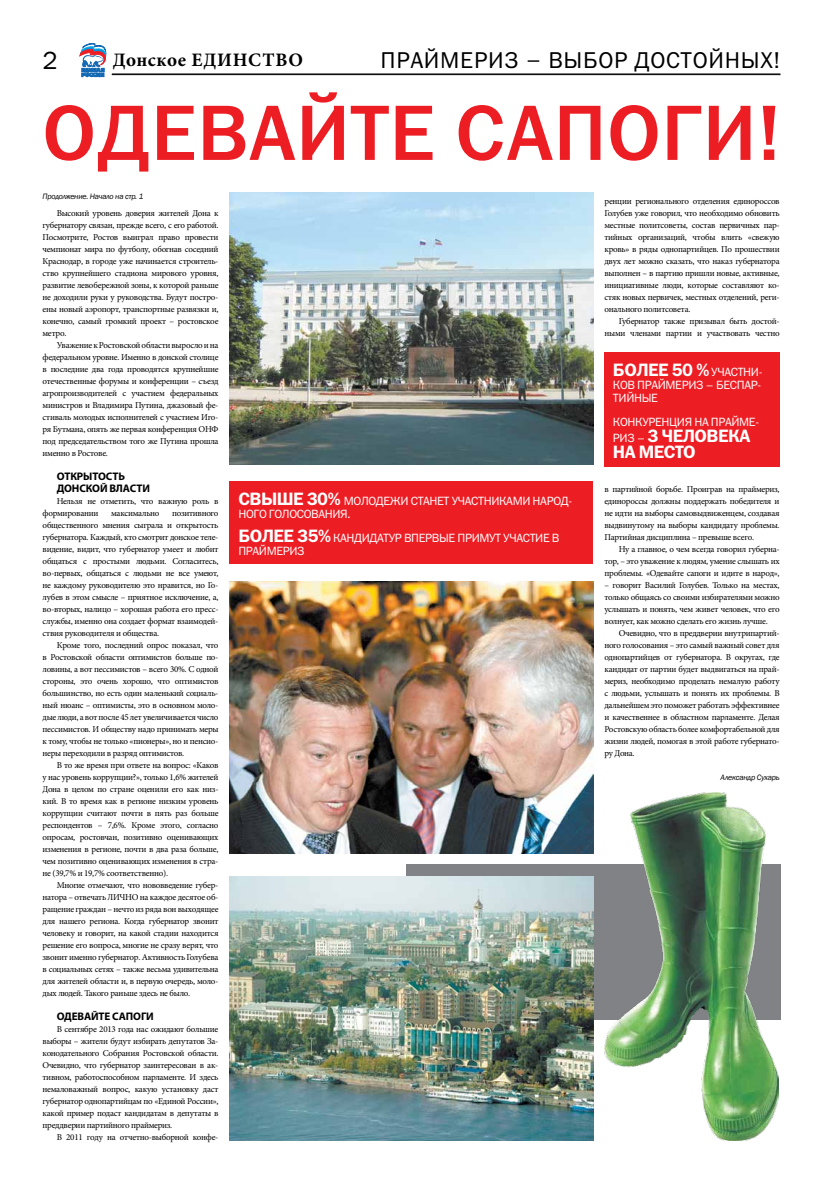
<style>
.page{position:relative;width:823px;height:1191px;background:#fff}
.page>*{position:absolute;margin:0;border:0;box-sizing:border-box;transform-origin:0 0}
.t1{font:500 78.8px "ez Franklin Goth";letter-spacing:.01em;color:#ed1d24}
.t2{font:25px "ez Franklin Goth";color:#000}
.t3{font:23px "ez Franklin Goth";letter-spacing:.03em;color:#000}
.t4{font:700 19px "Minion Pro";letter-spacing:.04em;color:#000}
.t5{font:18px/16px "ez Franklin Goth Demi";letter-spacing:-.03em;color:#fff}
.t6{font:12px/13px "ez Franklin Goth";letter-spacing:-.03em;color:#fff}
.t7{font:700 11px/12px "Myriad Pro";letter-spacing:-.01em;color:#000}
.t8{font:9px/12px "Minion Pro";letter-spacing:-.03em;color:#000;text-align:justify}
.t9{font:italic 8px "Franklin Gothic";letter-spacing:-.03em;color:#000}
.s1{font-family:"ez Franklin Goth Demi";font-size:18px}
.s2{font-family:"ez Franklin Goth";font-size:12px}
</style>
<div class="page">
<hr style="left:112px;top:74px;width:668px;height:1px;background:#000">
<svg style="left:80px;top:43px;width:26px;height:34px"></svg>
<div style="left:405px;top:864px;width:375px;height:155px;background:#808285"></div>
<img style="left:230px;top:876px;width:362px;height:264px">
<img style="left:230px;top:581px;width:362px;height:272px">
<img style="left:230px;top:192px;width:362px;height:272px">
<div style="left:230px;top:482px;width:362px;height:82px;background:#ed1d24"></div>
<img style="left:604px;top:792px;width:174px;height:348px">
<div style="left:604px;top:352px;width:176px;height:114px;background:#ed1d24"></div>
<h3 class="t3" style="left:380px;top:47px;width:401px">П раймериз – выбор достойных!</h3>
<h1 class="t1" style="left:43px;top:89px;width:739px">Одевайте сапоги!</h1>
<h2 class="t2" style="left:43px;top:47px;width:16px">2</h2>
<h3 class="t4" style="left:113px;top:47px;width:192px">Донское Единство</h3>
<p class="t9" style="left:43px;top:191px;width:102px">Продолжение. Начало на стр. 1</p>
<p class="t8" style="left:43px;top:207px;width:177px;text-indent:14px">Высокий уровень доверия жителей Дона к губернатору связан, прежде всего, с его работой.<br>Посмотрите, Ростов выиграл право провести чемпионат мира по футболу, обогнав соседний Краснодар, в городе уже начинается строитель&shy;ство крупнейшего стадиона мирового уровня, развитие левобережной зоны, к которой раньше не доходили руки у руководства. Будут постро&shy;ены новый аэропорт, транспортные развязки и, конечно, самый громкий проект – ростовское метро.</p>
<p class="t8" style="left:43px;top:339px;width:177px;text-indent:14px">Уважение к Ростовской области выросло и на федеральном уровне. Именно в донской столице в последние два года проводятся крупнейшие отечественные форумы и конференции – съезд агропроизводителей с участием федеральных министров и Владимира Путина, джазовый фе&shy;стиваль молодых исполнителей с участием Иго&shy;ря Бутмана, опять же первая конференция ОНФ под председательством того же Путина прошла именно в Ростове.</p>
<p class="t7" style="left:57px;top:470px;width:95px">Открытость донской власти</p>
<p class="t8" style="left:43px;top:495px;width:177px;text-indent:14px">Нельзя не отметить, что важную роль в формировании</p>
<p class="t8" style="left:43px;top:507px;width:177px;text-indent:129px">позитивного общественного мнения сыграла и открытость губернатора. Каждый, кто смотрит донское теле&shy;видение, видит, что губернатор умеет и любит общаться с простыми людьми. Согласитесь, во-первых, общаться с людьми не все умеют, не каждому руководителю это нравится, но Го&shy;лубев в этом смысле – приятное исключение, а, во-вторых, налицо – хорошая работа его пресс&shy;службы, именно она создает формат взаимодей&shy;ствия руководителя и общества.</p>
<p class="t8" style="left:43px;top:639px;width:177px;text-indent:14px">Кроме того, последний опрос показал, что в Ростовской области оптимистов больше по&shy;ловины, а вот пессимистов – всего 30%. С одной стороны, это очень хорошо, что оптимистов большинство, но есть один маленький социаль&shy;ный нюанс – оптимисты, это в основном моло&shy;дые люди, а вот после 45 лет увеличивается число пессимистов. И обществу надо принимать меры к тому, чтобы не только «пионеры», но и пенсио&shy;неры переходили в разряд оптимистов.</p>
<p class="t8" style="left:43px;top:759px;width:177px;text-indent:14px">В то же время при ответе на вопрос: «Каков у нас уровень коррупции?», только 1,6% жителей Дона в целом по стране оценили его как низ&shy;кий. В то время как в регионе низким уровень коррупции считают почти в пять раз больше респондентов – 7,6%. Кроме этого, согласно опросам, ростовчан, позитивно оценивающих изменения в регионе, почти в два раза больше, чем позитивно оценивающих изменения в стра&shy;не (39,7% и 19,7% соответственно).</p>
<p class="t8" style="left:43px;top:879px;width:177px;text-indent:14px">Многие отмечают, что нововведение губер&shy;натора – отвечать ЛИЧНО на каждое десятое об&shy;ращение граждан – нечто из ряда вон выходящее для нашего региона. Когда губернатор звонит человеку и говорит, на какой стадии находится решение его вопроса, многие не сразу верят, что звонит именно губернатор. Активность Голубева в социальных сетях – также весьма удивительна для жителей области и, в первую очередь, моло&shy;дых людей. Такого раньше здесь не было.</p>
<p class="t7" style="left:57px;top:1010px;width:99px">Одевайте сапоги</p>
<p class="t8" style="left:43px;top:1023px;width:177px;text-indent:14px">В сентябре 2013 года нас ожидают большие выборы – жители будут избирать депутатов За&shy;конодательного Собрания Ростовской области.<br>Очевидно, что губернатор заинтересован в ак&shy;тивном, работоспособном парламенте. И здесь немаловажный вопрос, какую установку даст губернатор однопартийцам по «Единой России», какой пример подаст кандидатам в депутаты в преддверии партийного праймериз.</p>
<p class="t8" style="left:57px;top:1131px;width:163px">В 2011 году на отчетно-выборной конфе-</p>
<p class="t8" style="left:111px;top:507px;width:50px">максимально</p>
<h3 class="t6" style="left:238px;top:494px;width:335px"><span class="s1">Свыше 30%</span> молодежи станет участниками народ&shy;ного голосования.</h3>
<h3 class="t6" style="left:238px;top:531px;width:322px"><span class="s1">Более 35%</span> кандидатур впервые примут участие в праймериз</h3>
<p class="t8" style="left:604px;top:195px;width:177px">ренции регионального отделения единороссов Голубев уже говорил, что необходимо обновить местные политсоветы, состав первичных пар&shy;тийных организаций, чтобы влить «свежую кровь» в ряды однопартийцев. По прошествии двух лет можно сказать, что наказ губернатора выполнен – в партию пришли новые, активные, инициативные люди, которые составляют ко&shy;стяк новых первичек, местных отделений, реги&shy;онального политсовета.</p>
<p class="t8" style="left:604px;top:315px;width:177px;text-align:right">Губернатор также призывал быть достой&shy;ными членами партии и участвовать честно</p>
<h3 class="t5" style="left:612px;top:361px;width:151px">Более 50 % <span class="s2">участни-</span></h3>
<h3 class="t6" style="left:612px;top:378px;width:150px">ков праймериз – беспар&shy;тийные</h3>
<h3 class="t6" style="left:612px;top:415px;width:147px">Конкуренция на прайме-</h3>
<h3 class="t5" style="left:612px;top:427px;width:138px"><span class="s2">риз –</span> 3 человека на место</h3>
<p class="t8" style="left:604px;top:483px;width:177px">в партийной борьбе. Проиграв на праймериз, единороссы должны поддержать победителя и не идти на выборы самовыдвиженцем, создавая выдвинутому на выборы кандидату проблемы.<br>Партийная дисциплина – превыше всего.</p>
<p class="t8" style="left:604px;top:543px;width:176px;text-indent:14px">Ну а главное, о чем всегда говорил губерна&shy;тор, – это уважение к людям, умение слышать их проблемы. «Одевайте сапоги и идите в народ»,</p>
<p class="t8" style="left:604px;top:579px;width:177px">– говорит Василий Голубев. Только на местах, только общаясь со своими избирателями можно услышать и понять, чем живет человек, что его волнует, как можно сделать его жизнь лучше.</p>
<p class="t8" style="left:604px;top:627px;width:177px;text-indent:14px">Очевидно, что в преддверии внутрипартий&shy;ного голосования – это самый важный совет для однопартийцев от губернатора. В округах, где кандидат от партии будет выдвигаться на прай&shy;мериз, необходимо проделать немалую работу с людьми, услышать и понять их проблемы. В дальнейшем это поможет работать эффективнее и качественнее в областном парламенте. Делая Ростовскую область более комфортабельной для жизни людей, помогая в этой работе губернато&shy;ру Дона.</p>
<p class="t9" style="left:720px;top:772px;width:60px">Александр Сухарь</p>
</div>
